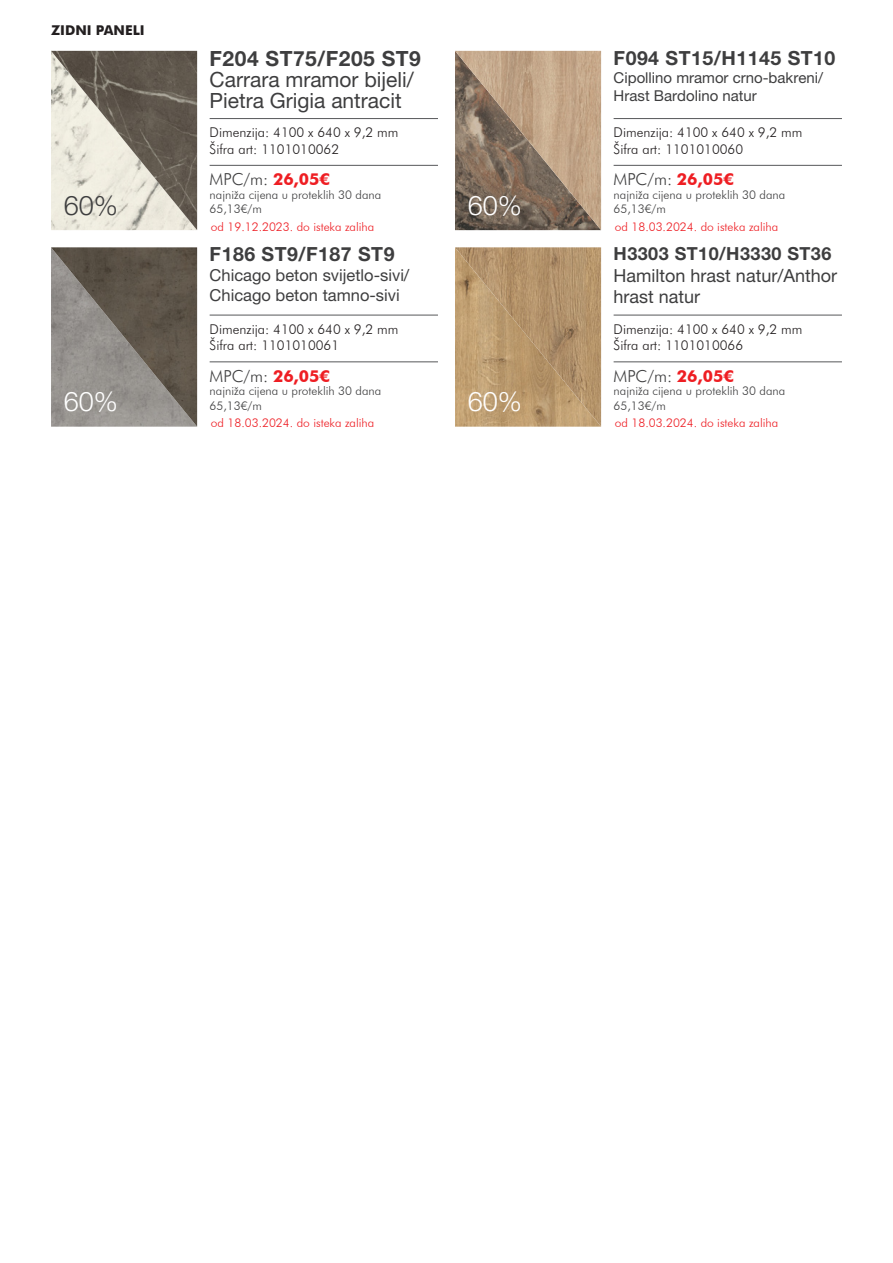
<style>
.page{position:relative;width:893px;height:1263px;background:#fff}
.page>*{position:absolute;margin:0;border:0;box-sizing:border-box;transform-origin:0 0}
.t1{font:300 27px "Helvetica Neue LT Pro";color:#fff}
.t2{font:300 27px "Helvetica Neue LT Pro";color:#3e3e3f}
.t3{font:21px/21px "Helvetica Neue LT Pro";color:#3e3e3f}
.t4{font:700 21px "Helvetica Neue LT Pro";letter-spacing:.025em;color:#3e3e3f}
.t5{font:700 19.5px "Helvetica Neue LT Pro";letter-spacing:.025em;color:#3e3e3f}
.t6{font:18px/21.6px "Helvetica Neue LT Pro";color:#3e3e3f}
.t7{font:700 18px "Helvetica Neue LT Pro";letter-spacing:.025em;color:#3e3e3f}
.t8{font:16.5px/19.8px "Helvetica Neue LT Pro";color:#3e3e3f}
.t9{font:300 16.5px "Futura BT";color:#3e3e3f}
.t10{font:15px/18px "Helvetica Neue LT Pro";color:#3e3e3f}
.t11{font:300 13.5px "Futura BT";color:#231f20}
.t12{font:700 13.5px "Futura BT";color:#231f20}
.t13{font:300 12px "Futura BT";color:#3e3e3f}
.t14{font:300 12px "Futura BT";color:#ee1d23}
.s1{font-weight:700;color:#ee1e23}
</style>
<div class="page">
<hr style="left:210px;top:118px;width:228px;height:1px;background:#57585a">
<hr style="left:614px;top:118px;width:228px;height:1px;background:#57585a">
<hr style="left:210px;top:315px;width:228px;height:1px;background:#57585a">
<hr style="left:614px;top:315px;width:228px;height:1px;background:#57585a">
<hr style="left:210px;top:165px;width:228px;height:1px;background:#57585a">
<hr style="left:614px;top:165px;width:228px;height:1px;background:#57585a">
<hr style="left:210px;top:361px;width:228px;height:1px;background:#57585a">
<hr style="left:614px;top:361px;width:228px;height:1px;background:#57585a">
<img style="left:51px;top:51px;width:146px;height:179px">
<img style="left:455px;top:51px;width:146px;height:179px">
<img style="left:51px;top:247px;width:146px;height:180px">
<img style="left:455px;top:247px;width:146px;height:180px">
<p class="t12" style="left:51px;top:22px;width:95px">ZIDNI PANELI</p>
<p class="t4" style="left:210px;top:45px;width:213px">F204 ST75/F205 ST9</p>
<p class="t3" style="left:210px;top:69px;width:206px">Carrara mramor bijeli/<br>Pietra Grigia antracit</p>
<p class="t11" style="left:210px;top:124px;width:190px">Dimenzija: 4100 x 640 x 9,2 mm</p>
<p class="t11" style="left:210px;top:141px;width:131px">Šifra art: 1101010062</p>
<p class="t5" style="left:614px;top:46px;width:223px">F094 ST15/H1145 ST10</p>
<p class="t10" style="left:614px;top:68px;width:211px">Cipollino mramor crno-bakreni/<br>Hrast Bardolino natur</p>
<p class="t11" style="left:614px;top:124px;width:190px">Dimenzija: 4100 x 640 x 9,2 mm</p>
<p class="t11" style="left:614px;top:141px;width:131px">Šifra art: 1101010060</p>
<p class="t9" style="left:210px;top:169px;width:122px">MPC/m: <span class="s1">26,05€</span></p>
<p class="t9" style="left:614px;top:169px;width:122px">MPC/m: <span class="s1">26,05€</span></p>
<p class="t13" style="left:210px;top:187px;width:173px">najniža cijena u proteklih 30 dana</p>
<p class="t13" style="left:210px;top:202px;width:54px">65,13€/m</p>
<p class="t13" style="left:614px;top:187px;width:173px">najniža cijena u proteklih 30 dana</p>
<p class="t13" style="left:614px;top:202px;width:54px">65,13€/m</p>
<p class="t2" style="left:64px;top:189px;width:56px">60%</p>
<p class="t1" style="left:468px;top:189px;width:56px">60%</p>
<p class="t14" style="left:211px;top:219px;width:165px">od 19.12.2023. do isteka zaliha</p>
<p class="t14" style="left:615px;top:219px;width:165px">od 18.03.2024. do isteka zaliha</p>
<p class="t5" style="left:210px;top:242px;width:186px">F186 ST9/F187 ST9</p>
<p class="t8" style="left:210px;top:265px;width:201px">Chicago beton svijetlo-sivi/<br>Chicago beton tamno-sivi</p>
<p class="t11" style="left:210px;top:321px;width:190px">Dimenzija: 4100 x 640 x 9,2 mm</p>
<p class="t11" style="left:210px;top:337px;width:131px">Šifra art: 1101010061</p>
<p class="t7" style="left:614px;top:243px;width:219px">H3303 ST10/H3330 ST36</p>
<p class="t6" style="left:614px;top:264px;width:225px">Hamilton hrast natur/Anthor hrast natur</p>
<p class="t11" style="left:614px;top:321px;width:190px">Dimenzija: 4100 x 640 x 9,2 mm</p>
<p class="t11" style="left:614px;top:337px;width:131px">Šifra art: 1101010066</p>
<p class="t9" style="left:210px;top:366px;width:122px">MPC/m: <span class="s1">26,05€</span></p>
<p class="t9" style="left:614px;top:366px;width:122px">MPC/m: <span class="s1">26,05€</span></p>
<p class="t13" style="left:210px;top:384px;width:173px">najniža cijena u proteklih 30 dana</p>
<p class="t13" style="left:210px;top:398px;width:54px">65,13€/m</p>
<p class="t13" style="left:614px;top:384px;width:173px">najniža cijena u proteklih 30 dana</p>
<p class="t13" style="left:614px;top:398px;width:54px">65,13€/m</p>
<p class="t1" style="left:64px;top:385px;width:56px">60%</p>
<p class="t1" style="left:468px;top:385px;width:56px">60%</p>
<p class="t14" style="left:211px;top:416px;width:165px">od 18.03.2024. do isteka zaliha</p>
<p class="t14" style="left:615px;top:416px;width:165px">od 18.03.2024. do isteka zaliha</p>
</div>
